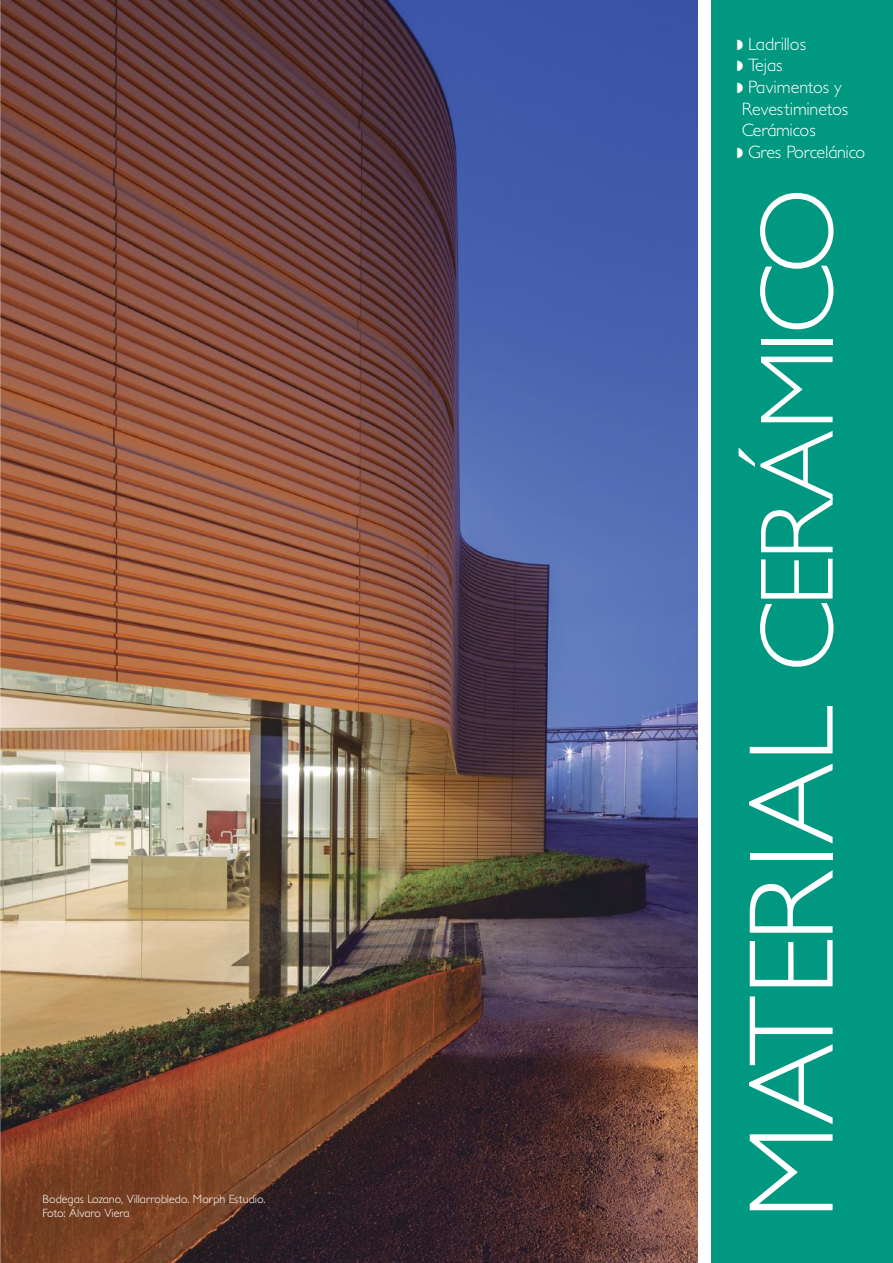
<style>
.page{position:relative;width:893px;height:1263px;background:#fff}
.page>*{position:absolute;margin:0;border:0;box-sizing:border-box;transform-origin:0 0}
.t1{font:300 121.5px "Petita";color:#fff}
.t2{font:300 18px "Petita";color:#fff}
.t3{font:300 12px/14.4px "Petita";color:#fff}
.s1{font-size:105px}
</style>
<div class="page">
<img style="left:0;top:0;width:697px;height:1263px">
<div style="left:712px;top:0;width:181px;height:1263px;background:#009880"></div>
<img style="left:0;top:0;width:1px;height:1238px">
<p class="t3" style="left:43px;top:1192px;width:225px">Bodegas Lozano, Villarrobledo. Morph Estudio.<br>Foto: Álvaro Viera</p>
<p class="t2" style="left:748px;top:33px;width:59px">Ladrillos</p>
<p class="t2" style="left:748px;top:55px;width:36px">Tejas</p>
<p class="t2" style="left:748px;top:76px;width:95px">Pavimentos y</p>
<p class="t2" style="left:742px;top:98px;width:108px">Revestiminetos</p>
<p class="t2" style="left:742px;top:120px;width:76px">Cerámicos</p>
<p class="t2" style="left:748px;top:141px;width:119px">Gres Porcelánico</p>
<h1 class="t1" style="left:721px;top:1219px;width:1033px;rotate:-90deg">MATERIAL <span class="s1">CERÁMICO</span></h1>
</div>
